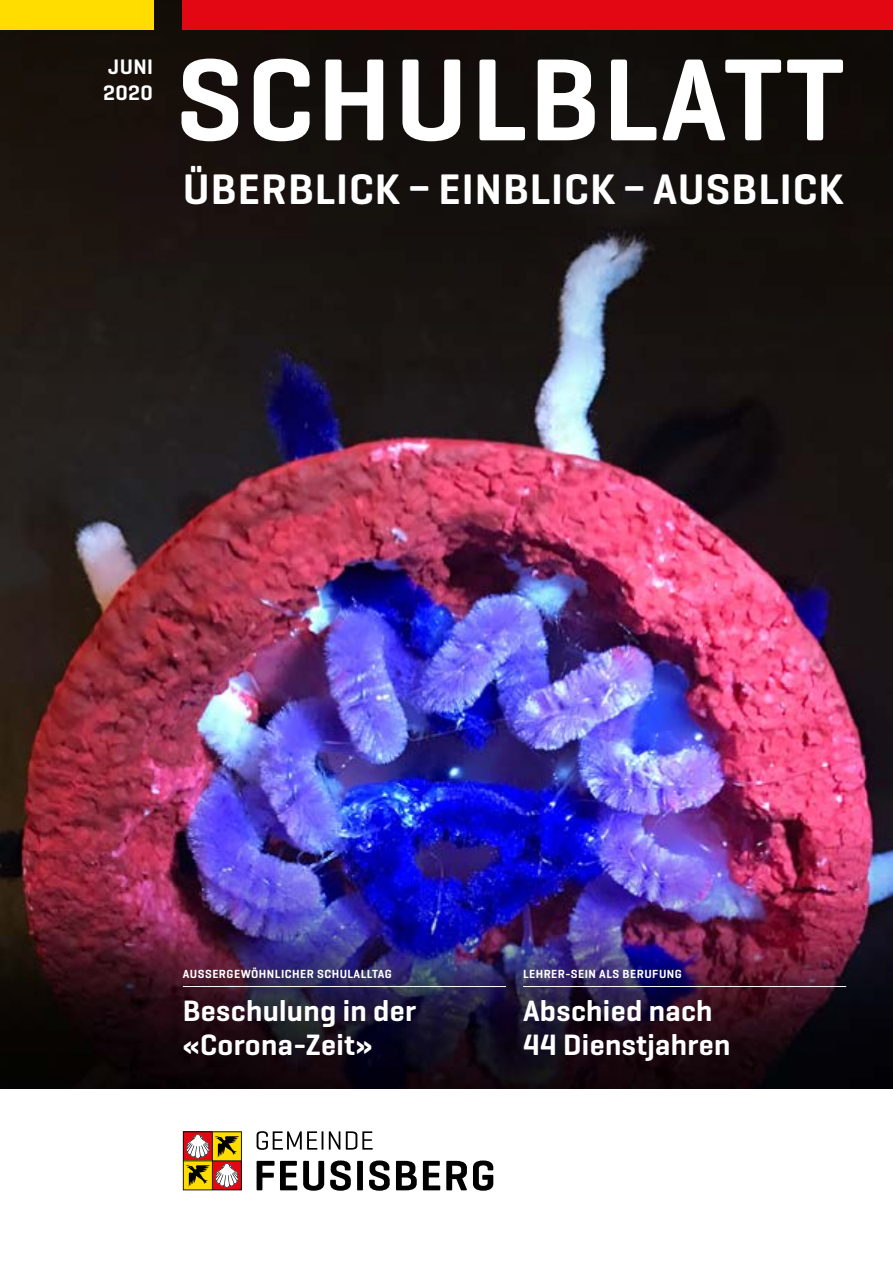
<style>
.page{position:relative;width:893px;height:1263px;background:#fff}
.page>*{position:absolute;margin:0;border:0;box-sizing:border-box;transform-origin:0 0}
.t1{font:600 118.8px "Geogrotesque";letter-spacing:.025em;color:#fff}
.t2{font:600 43.5px "Geogrotesque";letter-spacing:.025em;color:#fff}
.t3{font:600 30px/34px "Geogrotesque";letter-spacing:.01em;color:#fff}
.t4{font:600 21.3px/25.5px "Geogrotesque";letter-spacing:.02em;color:#fff}
.t5{font:600 12px "Geogrotesque";letter-spacing:.04em;color:#fff}
</style>
<div class="page">
<img style="left:0;top:374px;width:893px;height:715px">
<svg style="left:257px;top:1161px;width:40px;height:29px"></svg>
<svg style="left:303px;top:1161px;width:21px;height:30px"></svg>
<svg style="left:330px;top:1160px;width:21px;height:31px"></svg>
<div style="left:357px;top:1161px;width:6px;height:29px;background:#000"></div>
<svg style="left:369px;top:1160px;width:21px;height:31px"></svg>
<svg style="left:396px;top:1161px;width:21px;height:29px"></svg>
<svg style="left:423px;top:1161px;width:17px;height:29px"></svg>
<svg style="left:446px;top:1161px;width:21px;height:29px"></svg>
<svg style="left:473px;top:1160px;width:20px;height:31px"></svg>
<svg style="left:183px;top:1131px;width:59px;height:59px"></svg>
<svg style="left:257px;top:1131px;width:66px;height:19px"></svg>
<svg style="left:329px;top:1131px;width:11px;height:18px"></svg>
<svg style="left:346px;top:1131px;width:27px;height:18px"></svg>
<div style="left:0;top:0;width:893px;height:374px;background:#16110d"></div>
<div style="left:0;top:0;width:153px;height:30px;background:#fd0"></div>
<div style="left:183px;top:0;width:710px;height:30px;background:#e30613"></div>
<hr style="left:523px;top:986px;width:323px;height:1px;background:#fff">
<hr style="left:183px;top:986px;width:323px;height:1px;background:#fff">
<p class="t4" style="left:103px;top:54px;width:52px">JUNI<br>2020</p>
<h1 class="t1" style="left:176px;top:26px;width:670px">SCHULBLATT</h1>
<h2 class="t2" style="left:183px;top:162px;width:662px">ÜBERBLICK – EINBLICK – AUSBLICK</h2>
<p class="t5" style="left:183px;top:966px;width:210px">AUSSERGEWÖHNLICHER SCHULALLTAG</p>
<p class="t3" style="left:183px;top:993px;width:235px">Beschulung in der «Corona-Zeit»</p>
<p class="t5" style="left:523px;top:966px;width:160px">LEHRER-SEIN ALS BERUFUNG</p>
<p class="t3" style="left:523px;top:993px;width:209px">Abschied nach<br>44 Dienstjahren</p>
</div>
